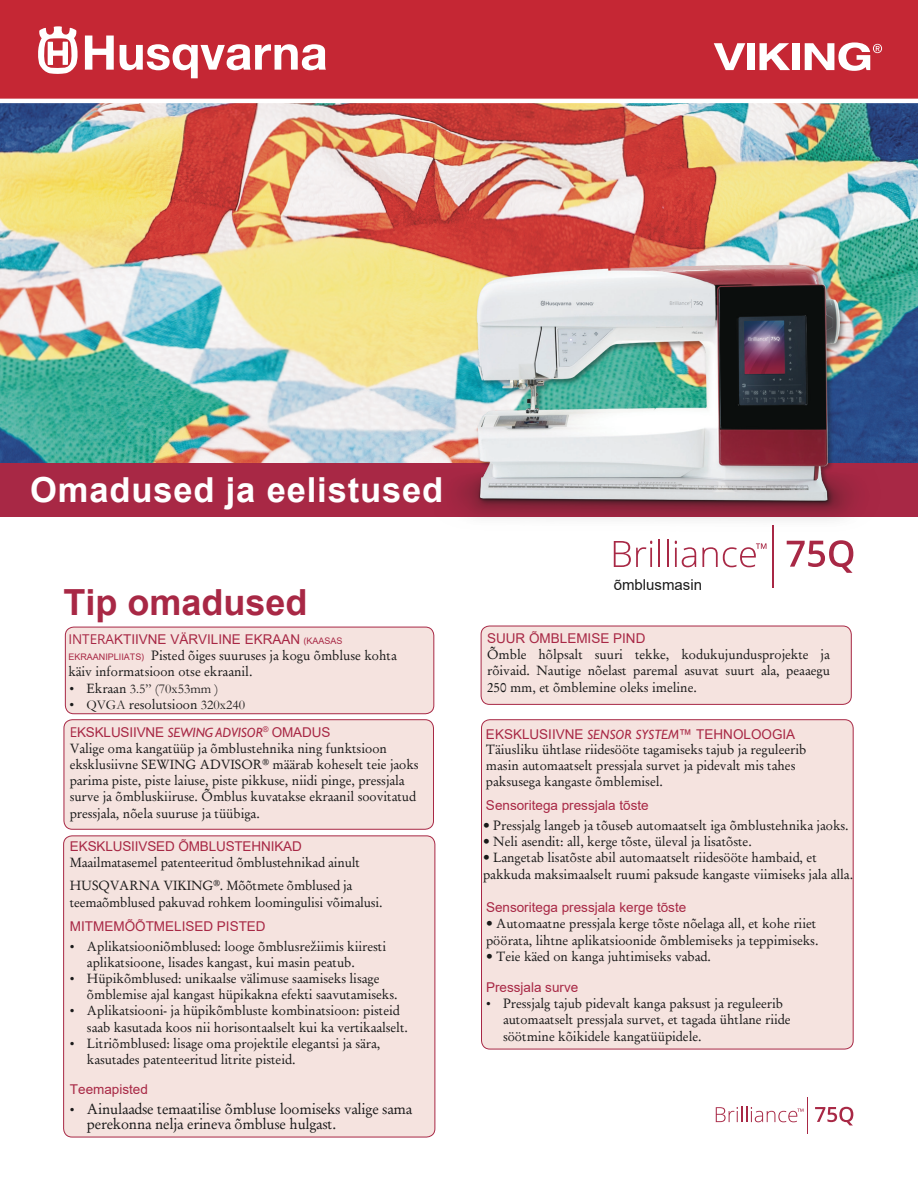
<style>
.page{position:relative;width:918px;height:1188px;background:#fff}
.page>*{position:absolute;margin:0;border:0;box-sizing:border-box;transform-origin:0 0}
.Feature_Indrag{font:700 36px "Arial";color:#a82845}
.t1{font:700 34.5px "Arial";letter-spacing:.025em;color:#fff}
.Feature_Rubrik{font:15px/15px "Garamond Antiqua";letter-spacing:-.01em;color:#1a1a1a}
.Feature_Rubrik-2{font:15px "Arial";color:#1a1a1a}
.Feature_Rubrik-3{font:13.5px/16.2px "Garamond Antiqua";color:#1a1a1a}
.Feature_Rubrik-4{font:13.5px "Arial";color:#a82845}
.Feature_Rubrik-5{font:13.5px "Garamond";color:#1a1a1a}
.s1{font-family:"Open Sans";color:#a82845}
.s2{font-family:"Arial";color:#a82845}
.s3{font-family:"Open Sans";font-size:9px;color:#a82845}
.s4{font-family:"Arial";font-size:9px;color:#a82845}
.s5{font-family:"Garamond Antiqua"}
.s6{font-family:"Gill Sans";font-style:italic;color:#a82845}
.s7{font-family:"Garamond"}
.s8{font-family:"Garamond";font-size:13.5px}
</style>
<div class="page">
<div style="left:64px;top:836px;width:371px;height:301px;background:#f5e3df;border-radius:9px"></div>
<div style="left:63px;top:836px;width:372px;height:301px;border:1px solid #a82845;border-radius:9px"></div>
<img style="left:0;top:103px;width:918px;height:360px">
<div style="left:0;top:463px;width:918px;height:54px;background:#a82845"></div>
<img style="left:434px;top:255px;width:471px;height:291px">
<div style="left:64px;top:720px;width:369px;height:109px;background:#f5e3df;border-radius:9px"></div>
<div style="left:64px;top:720px;width:370px;height:109px;border:1px solid #a82845;border-radius:9px"></div>
<div style="left:482px;top:720px;width:371px;height:329px;background:#f5e3df;border-radius:9px"></div>
<div style="left:481px;top:720px;width:372px;height:329px;border:1px solid #a82845;border-radius:9px"></div>
<div style="left:65px;top:627px;width:369px;height:87px;background:#f5e3df;border-radius:9px"></div>
<div style="left:65px;top:627px;width:369px;height:87px;border:1px solid #a82845;border-radius:9px"></div>
<div style="left:481px;top:626px;width:370px;height:78px;background:#f5e3df;border-radius:9px"></div>
<div style="left:481px;top:626px;width:370px;height:79px;border:1px solid #a82845;border-radius:9px"></div>
<svg style="left:614px;top:541px;width:38px;height:26px"></svg>
<svg style="left:659px;top:539px;width:1px;height:28px"></svg>
<hr style="left:667px;top:539px;width:2px;height:28px;background:#a82845">
<svg style="left:675px;top:541px;width:21px;height:26px"></svg>
<svg style="left:787px;top:540px;width:66px;height:33px"></svg>
<hr style="left:773px;top:525px;width:1px;height:63px;background:#a82845">
<svg style="left:702px;top:543px;width:64px;height:24px"></svg>
<div style="left:0;top:0;width:918px;height:100px;background:#c52734"></div>
<hr style="left:0;top:99px;width:918px;height:4px;background:#fff">
<svg style="left:38px;top:26px;width:40px;height:48px"></svg>
<svg style="left:85px;top:36px;width:29px;height:34px"></svg>
<svg style="left:120px;top:44px;width:206px;height:34px"></svg>
<svg style="left:760px;top:43px;width:30px;height:27px"></svg>
<div style="left:792px;top:43px;width:8px;height:27px;background:#fff"></div>
<svg style="left:714px;top:43px;width:31px;height:27px"></svg>
<div style="left:747px;top:43px;width:7px;height:27px;background:#fff"></div>
<svg style="left:805px;top:42px;width:77px;height:29px"></svg>
<svg style="left:815px;top:1107px;width:38px;height:18px"></svg>
<hr style="left:807px;top:1098px;width:1px;height:36px;background:#a82845">
<svg style="left:716px;top:1106px;width:87px;height:16px"></svg>
<p class="t1" style="left:30px;top:466px;width:415px">Omadused ja eelistused</p>
<p class="Feature_Indrag" style="left:64px;top:577px;width:246px">Tip omadused</p>
<p class="Feature_Rubrik-3" style="left:68px;top:631px;width:330px"><span class="s1">INTERA</span><span class="s2">KTIIVNE VÄRVILINE EKRAAN</span> <span class="s3">(</span><span class="s4">KAASAS<br>EKRAANIPLIIATS</span><span class="s3">)</span> Pisted õiges suuruses ja kogu õmbluse kohta käiv informatsioon otse ekraanil.</p>
<p class="Feature_Rubrik-5" style="left:69px;top:680px;width:151px">• <span class="s5">Ekraan</span> 3.5” (70x53mm )</p>
<p class="Feature_Rubrik-5" style="left:69px;top:697px;width:177px">• QVGA <span class="s5">resolutsioon</span> 320x240</p>
<p class="Feature_Rubrik-3" style="left:70px;top:724px;width:350px"><span class="s1">E</span><span class="s2">KSKLUSIIVNE</span> <span class="s6">SEWING ADVISOR</span><sup>®</sup> <span class="s2">OMADUS<br></span>Valige oma kangatüüp ja õmblustehnika ning funktsioon eksklusiivne SEWING ADVISOR® määrab koheselt teie jaoks parima piste, piste laiuse, piste pikkuse, niidi pinge, pressjala surve ja õmbluskiiruse. Õmblus kuvatakse ekraanil soovitatud pressjala, nõela suuruse ja tüübiga.</p>
<p class="Feature_Rubrik-3" style="left:70px;top:838px;width:292px"><span class="s2">EKSKLUSIIVSED ÕMBLUSTEHNIKAD<br></span>Maailmatasemel patenteeritud õmblustehnikad ainult</p>
<p class="Feature_Rubrik-3" style="left:70px;top:878px;width:314px">HUSQVARNA VIKING®. Mõõtmete õmblused ja teemaõmblused pakuvad rohkem loomingulisi võimalusi.</p>
<p class="Feature_Rubrik-4" style="left:70px;top:917px;width:197px">MITMEMÕÕTMELISED PISTED</p>
<p class="Feature_Rubrik-3" style="left:87px;top:938px;width:301px;text-indent:-17px"><span class="s7">•</span> Aplikatsiooniõmblused: looge õmblusrežiimis kiiresti aplikatsioone, lisades kangast, kui masin peatub.</p>
<p class="Feature_Rubrik-3" style="left:87px;top:970px;width:312px;text-indent:-17px"><span class="s7">•</span> Hüpikõmblused: unikaalse välimuse saamiseks lisage õmblemise ajal kangast hüpikakna efekti saavutamiseks.</p>
<p class="Feature_Rubrik-3" style="left:87px;top:1003px;width:323px;text-indent:-17px"><span class="s7">•</span> Aplikatsiooni- ja hüpikõmbluste kombinatsioon: pisteid saab kasutada koos nii horisontaalselt kui ka vertikaalselt.</p>
<p class="Feature_Rubrik-3" style="left:87px;top:1035px;width:295px;text-indent:-17px"><span class="s7">•</span> Litriõmblused: lisage oma projektile elegantsi ja sära, kasutades patenteeritud litrite pisteid.</p>
<p class="Feature_Rubrik-4" style="left:70px;top:1080px;width:80px">Teemapisted</p>
<p class="Feature_Rubrik" style="left:87px;top:1102px;width:327px;text-indent:-17px"><span class="s8">•</span> Ainulaadse temaatilise õmbluse loomiseks valige sama perekonna nelja erineva õmbluse hulgast.</p>
<p class="Feature_Rubrik-2" style="left:614px;top:575px;width:90px">õmblusmasin</p>
<p class="Feature_Rubrik-3" style="left:487px;top:630px;width:344px"><span class="s2">SUUR ÕMBLEMISE PIND<br></span>Õmble hõlpsalt suuri tekke, kodukujundusprojekte ja rõivaid. Nautige nõelast paremal asuvat suurt ala, peaaegu 250 mm, et õmblemine oleks imeline.</p>
<p class="Feature_Rubrik-3" style="left:486px;top:726px;width:322px;line-height:15.6px"><span class="s2">EKSKLUSIIVNE</span> <span class="s6">SENSOR SYSTEM™</span> <span class="s2">TEHNOLOOGIA </span>Täiusliku ühtlase riidesööte tagamiseks tajub ja reguleerib masin automaatselt pressjala survet ja pidevalt mis tahes paksusega kangaste õmblemisel.</p>
<p class="Feature_Rubrik-4" style="left:486px;top:796px;width:164px">Sensoritega pressjala tõste</p>
<p class="Feature_Rubrik-3" style="left:483px;top:817px;width:367px">• Pressjalg langeb ja tõuseb automaatselt iga õmblustehnika jaoks.</p>
<p class="Feature_Rubrik-3" style="left:483px;top:834px;width:270px">• Neli asendit: all, kerge tõste, üleval ja lisatõste.</p>
<p class="Feature_Rubrik-3" style="left:483px;top:850px;width:372px">• Langetab lisatõste abil automaatselt riidesööte hambaid, et pakkuda maksimaalselt ruumi paksude kangaste viimiseks jala alla.</p>
<p class="Feature_Rubrik-4" style="left:486px;top:898px;width:202px">Sensoritega pressjala kerge tõste</p>
<p class="Feature_Rubrik-3" style="left:486px;top:916px;width:334px">• Automaatne pressjala kerge tõste nõelaga all, et kohe riiet pöörata, lihtne aplikatsioonide õmblemiseks ja teppimiseks.</p>
<p class="Feature_Rubrik-3" style="left:486px;top:948px;width:226px">• Teie käed on kanga juhtimiseks vabad.</p>
<p class="Feature_Rubrik-4" style="left:486px;top:978px;width:94px">Pressjala surve</p>
<p class="Feature_Rubrik-3" style="left:503px;top:996px;width:289px;text-indent:-17px"><span class="s7">•</span> Pressjalg tajub pidevalt kanga paksust ja reguleerib automaatselt pressjala survet, et tagada ühtlane riide söötmine kõikidele kangatüüpidele.</p>
</div>
